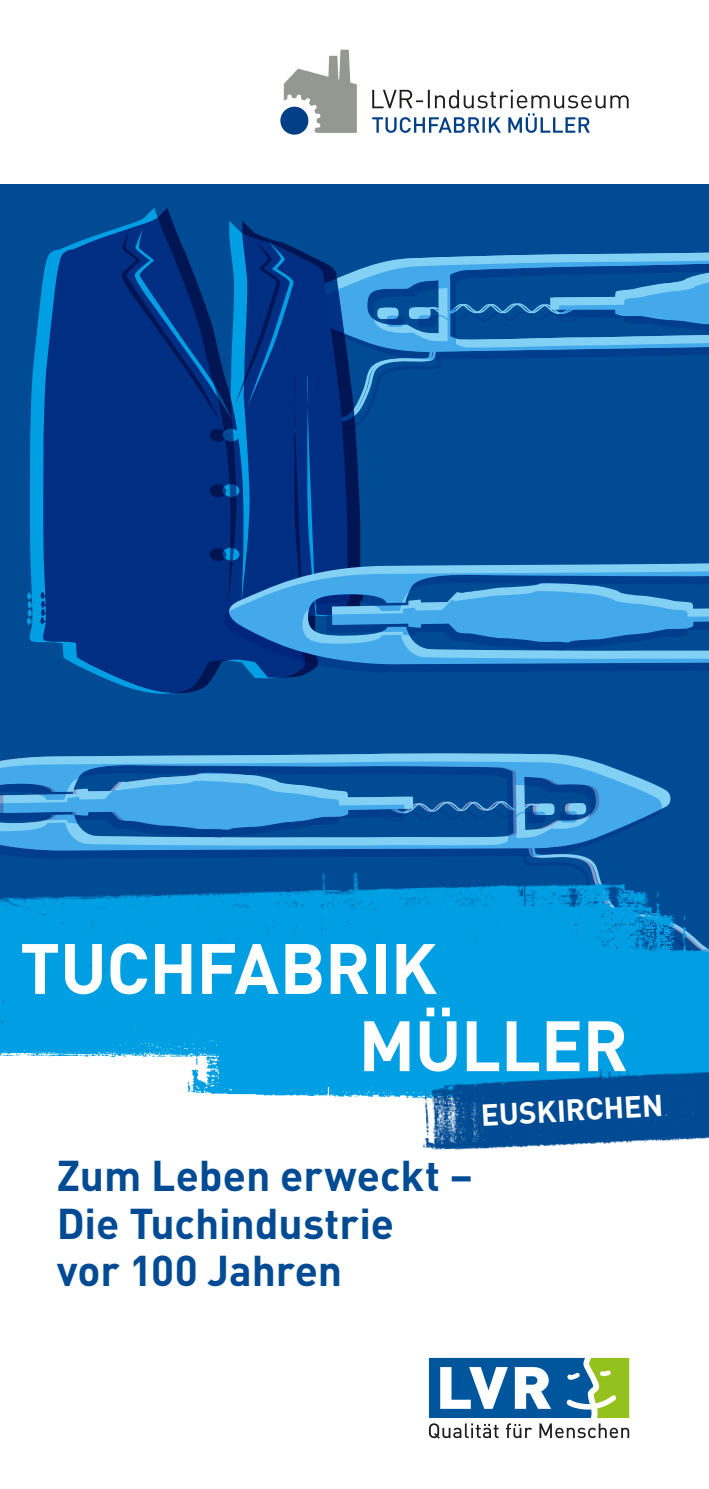
<style>
.page{position:relative;width:709px;height:1489px;background:#fff}
.page>*{position:absolute;margin:0;border:0;box-sizing:border-box;transform-origin:0 0}
.t1{font:700 70px/77.2px "DIN";letter-spacing:-.01em;color:#fff}
.t2{font:700 42.5px/47.5px "DIN";letter-spacing:-.005em;color:#004b93}
.t3{font:700 30px "DIN";color:#fff}
</style>
<div class="page">
<div style="left:0;top:184px;width:709px;height:843px;background:#004b93"></div>
<svg style="left:0;top:760px;width:671px;height:105px"></svg>
<svg style="left:450px;top:252px;width:259px;height:5px"></svg>
<svg style="left:364px;top:257px;width:345px;height:162px"></svg>
<svg style="left:27px;top:314px;width:12px;height:329px;fill:#009fe3"></svg>
<svg style="left:39px;top:208px;width:325px;height:486px;background:#013988"></svg>
<svg style="left:221px;top:562px;width:488px;height:8px"></svg>
<svg style="left:220px;top:570px;width:489px;height:213px"></svg>
<svg style="left:280px;top:107px;width:28px;height:28px"></svg>
<svg style="left:284px;top:50px;width:73px;height:83px"></svg>
<svg style="left:372px;top:90px;width:256px;height:43px"></svg>
<img style="left:187px;top:1062px;width:229px;height:36px">
<img style="left:416px;top:1073px;width:8px;height:75px">
<img style="left:424px;top:1073px;width:285px;height:77px">
<img style="left:0;top:865px;width:675px;height:197px">
<div style="left:244px;top:920px;width:465px;height:153px;background:#009fe3"></div>
<svg style="left:429px;top:1423px;width:69px;height:15px"></svg>
<svg style="left:506px;top:1423px;width:26px;height:14px"></svg>
<svg style="left:539px;top:1423px;width:90px;height:14px"></svg>
<svg style="left:429px;top:1357px;width:200px;height:60px"></svg>
<h1 class="t1" style="left:358px;top:926px;width:271px;text-indent:-338px">TUCHFABRIK<br>MÜLLER</h1>
<p class="t3" style="left:480px;top:1095px;width:184px;rotate:-3deg">EUSKIRCHEN</p>
<p class="t2" style="left:57px;top:1150px;width:418px">Zum Leben erweckt –<br>Die Tuchindustrie<br>vor 100 Jahren</p>
</div>
